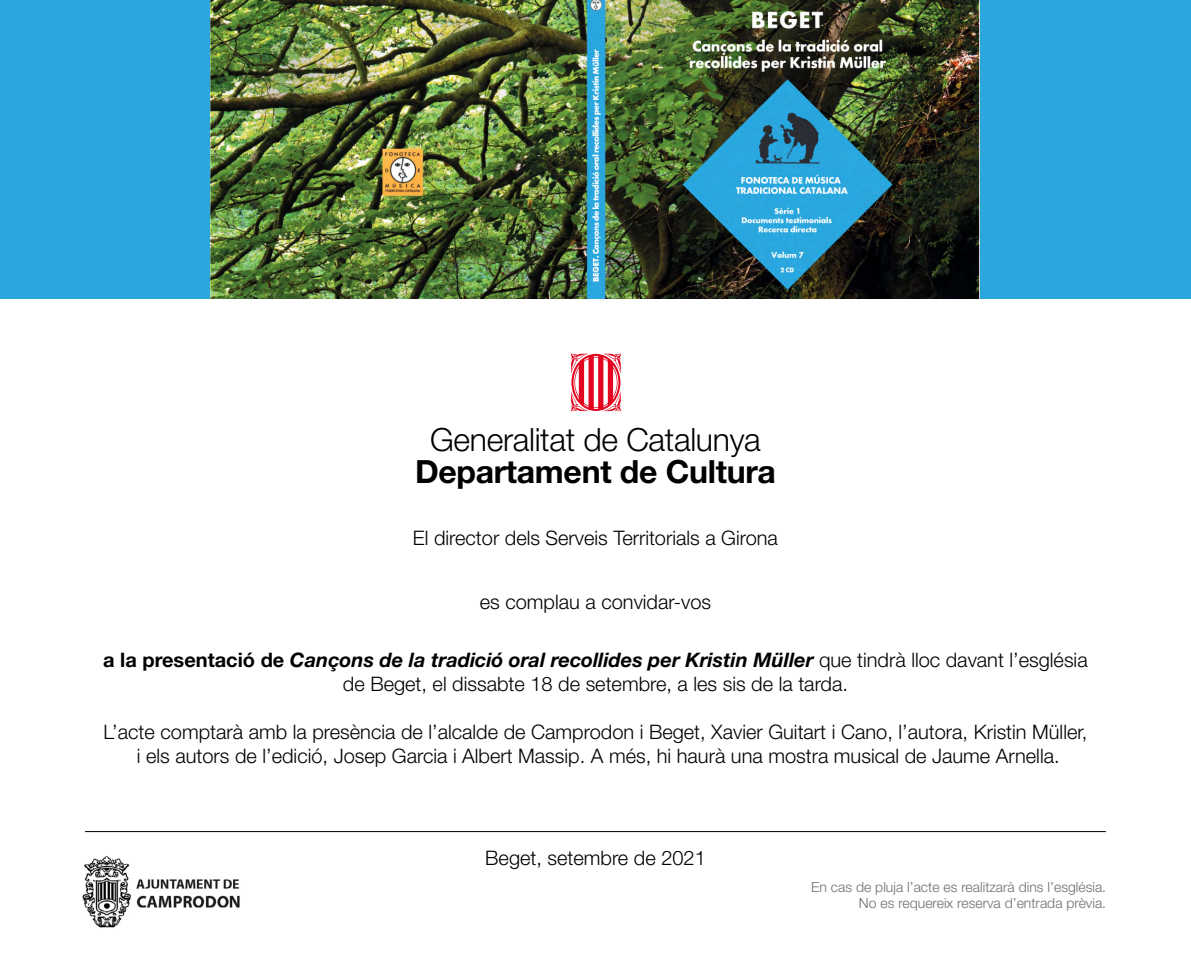
<style>
.page{position:relative;width:1191px;height:964px;background:#fff}
.page>*{position:absolute;margin:0;border:0;box-sizing:border-box;transform-origin:0 0}
.t1{font:300 32px "Helvetica Neue LT Std";letter-spacing:-.01em;color:#000}
.t2{font:700 32px "Helvetica Neue LT Std";letter-spacing:-.01em;color:#000}
.t3{font:300 20px/24px "Helvetica Neue LT Std";color:#000;text-align:center}
.t4{font:300 14px/16px "Helvetica Neue LT Std";color:#706f6f;text-align:right}
.s1{font-weight:700}
.s2{font-weight:700;font-style:italic}
</style>
<div class="page">
<div style="left:0;top:0;width:1191px;height:298px;background:#2ba7dd"></div>
<hr style="left:85px;top:831px;width:1021px;height:1px;background:#000">
<svg style="left:571px;top:354px;width:49px;height:57px"></svg>
<svg style="left:571px;top:353px;width:17px;height:58px"></svg>
<svg style="left:594px;top:353px;width:27px;height:58px"></svg>
<img style="left:211px;top:0;width:769px;height:298px">
<img style="left:82px;top:856px;width:158px;height:72px">
<h1 class="t1" style="left:430px;top:419px;width:332px">Generalitat de Catalunya</h1>
<h1 class="t2" style="left:415px;top:451px;width:362px">Departament de Cultura</h1>
<p class="t3" style="left:413px;top:525px;width:366px">El director dels Serveis Territorials a Girona</p>
<p class="t3" style="left:480px;top:589px;width:233px">es complau a convidar-vos</p>
<p class="t3" style="left:103px;top:647px;width:986px"><span class="s1">a la presentació de</span> <span class="s2">Cançons de la tradició oral recollides per Kristin Müller</span> que tindrà lloc davant l’església de Beget, el dissabte 18 de setembre, a les sis de la tarda.</p>
<p class="t3" style="left:103px;top:719px;width:985px">L’acte comptarà amb la presència de l’alcalde de Camprodon i Beget, Xavier Guitart i Cano, l’autora, Kristin Müller, i els autors de l’edició, Josep Garcia i Albert Massip. A més, hi haurà una mostra musical de Jaume Arnella.</p>
<p class="t3" style="left:485px;top:845px;width:222px">Beget, setembre de 2021</p>
<p class="t4" style="left:811px;top:878px;width:296px">En cas de pluja l’acte es realitzarà dins l’església.<br>No es requereix reserva d’entrada prèvia.</p>
</div>
